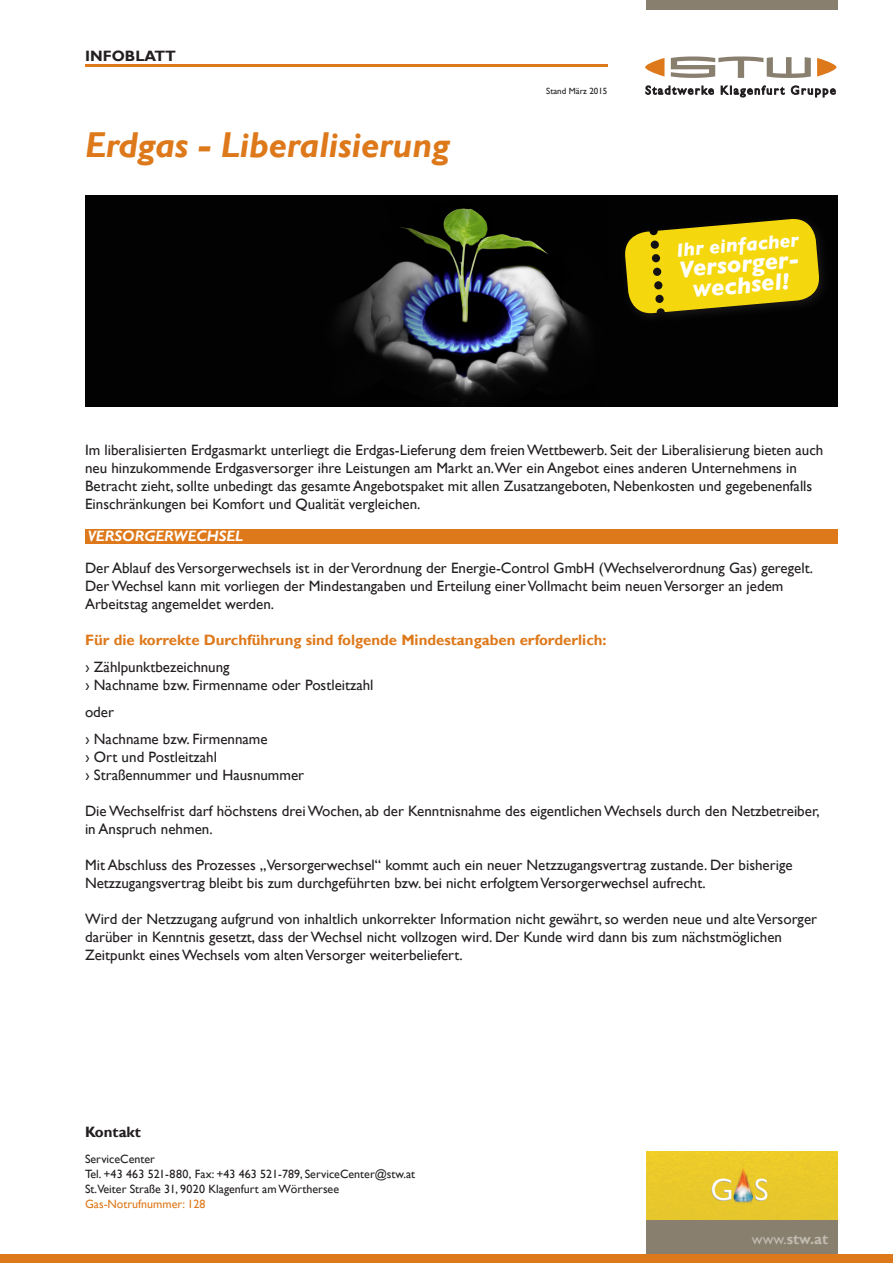
<style>
.page{position:relative;width:893px;height:1263px;background:#fff}
.page>*{position:absolute;margin:0;border:0;box-sizing:border-box;transform-origin:0 0}
.t1{font:italic 700 36px "Gill Sans";color:#de791b}
.t2{font:italic 700 24px/21px "Gill Sans";color:#fff;text-align:center}
.t3{font:italic 700 19.5px "Gill Sans";color:#fff}
.Info_Fließtext{font:15px/18px "Gill Sans";color:#231f20}
.t4{font:700 15px "Gill Sans";color:#de791b}
.t5{font:700 15px "Gill Sans";color:#231f20}
.t6{font:italic 700 15px "Gill Sans";color:#fff}
.t7{font:700 15px "Gill Sans";color:#c1bbaf}
.t8{font:12px "Gill Sans";color:#231f20}
.t9{font:12px "Gill Sans";color:#de791b}
.t10{font:9px "Gill Sans";color:#231f20}
.s1{font-weight:400}
</style>
<div class="page">
<div style="left:646px;top:1220px;width:192px;height:43px;background:#887f6f"></div>
<div style="left:646px;top:0;width:191px;height:9px;background:#887f6f"></div>
<svg style="left:645px;top:58px;width:19px;height:19px"></svg>
<svg style="left:817px;top:58px;width:19px;height:19px"></svg>
<svg style="left:671px;top:56px;width:140px;height:22px"></svg>
<svg style="left:646px;top:86px;width:68px;height:8px"></svg>
<svg style="left:721px;top:86px;width:63px;height:11px"></svg>
<svg style="left:791px;top:86px;width:44px;height:11px"></svg>
<div style="left:0;top:1254px;width:893px;height:9px;background:#de791b"></div>
<hr style="left:85px;top:65px;width:522px;height:2px;background:#de791b">
<img style="left:85px;top:196px;width:753px;height:211px">
<div style="left:85px;top:529px;width:753px;height:14px;background:#de791b"></div>
<img style="left:646px;top:1152px;width:192px;height:68px">
<div style="left:619px;top:213px;width:212px;height:112px;background:#020202"></div>
<svg style="left:625px;top:219px;width:196px;height:96px"></svg>
<p class="t5" style="left:85px;top:47px;width:93px">INFOBLATT</p>
<p class="t1" style="left:85px;top:124px;width:366px">Erdgas - Liberalisierung</p>
<p class="t10" style="left:546px;top:86px;width:63px">Stand März 2015</p>
<p class="t3" style="left:676px;top:239px;width:124px;rotate:-5deg">Ihr einfacher</p>
<p class="t2" style="left:678px;top:259px;width:123px;rotate:-5deg">Versorger&shy;wechsel!</p>
<p class="Info_Fließtext" style="left:85px;top:441px;width:740px">Im liberalisierten Erdgasmarkt unterliegt die Erdgas-Lieferung dem freien Wettbewerb. Seit der Liberalisierung bieten auch neu hinzukommende Erdgasversorger ihre Leistungen am Markt an.Wer ein Angebot eines anderen Unternehmens in Betracht zieht, sollte unbedingt das gesamte Angebotspaket mit allen Zusatzangeboten, Nebenkosten und gegebenenfalls Einschränkungen bei Komfort und Qualität vergleichen.</p>
<p class="t6" style="left:88px;top:527px;width:157px">VERSORGERWECHSEL</p>
<p class="Info_Fließtext" style="left:85px;top:559px;width:729px">Der Ablauf des Versorgerwechsels ist in der Verordnung der Energie-Control GmbH (Wechselverordnung Gas) geregelt.</p>
<p class="Info_Fließtext" style="left:85px;top:577px;width:700px">Der Wechsel kann mit vorliegen der Mindestangaben und Erteilung einer Vollmacht beim neuen Versorger an jedem<br>Arbeitstag angemeldet werden.</p>
<p class="t4" style="left:85px;top:631px;width:523px">Für die korrekte Durchführung sind folgende Mindestangaben erforderlich:</p>
<p class="Info_Fließtext" style="left:85px;top:658px;width:146px">› Zählpunktbezeichnung</p>
<p class="Info_Fließtext" style="left:85px;top:676px;width:290px">› Nachname bzw. Firmenname oder Postleitzahl</p>
<p class="Info_Fließtext" style="left:85px;top:703px;width:31px">oder</p>
<p class="Info_Fließtext" style="left:85px;top:730px;width:184px">› Nachname bzw. Firmenname</p>
<p class="Info_Fließtext" style="left:85px;top:748px;width:133px">› Ort und Postleitzahl</p>
<p class="Info_Fließtext" style="left:85px;top:766px;width:221px">› Straßennummer und Hausnummer</p>
<p class="Info_Fließtext" style="left:85px;top:802px;width:736px">Die Wechselfrist darf höchstens drei Wochen, ab der Kenntnisnahme des eigentlichen Wechsels durch den Netzbetreiber, in Anspruch nehmen.</p>
<p class="Info_Fließtext" style="left:85px;top:856px;width:709px">Mit Abschluss des Prozesses „Versorgerwechsel“ kommt auch ein neuer Netzzugangsvertrag zustande. Der bisherige<br>Netzzugangsvertrag bleibt bis zum durchgeführten bzw. bei nicht erfolgtem Versorgerwechsel aufrecht.</p>
<p class="Info_Fließtext" style="left:85px;top:910px;width:734px">Wird der Netzzugang aufgrund von inhaltlich unkorrekter Information nicht gewährt, so werden neue und alte Versorger darüber in Kenntnis gesetzt, dass der Wechsel nicht vollzogen wird. Der Kunde wird dann bis zum nächstmöglichen<br>Zeitpunkt eines Wechsels vom alten Versorger weiterbeliefert.</p>
<p class="t5" style="left:85px;top:1123px;width:57px">Kontakt</p>
<p class="t8" style="left:85px;top:1152px;width:71px">ServiceCenter</p>
<p class="t8" style="left:85px;top:1167px;width:332px">Tel. +43 463 521-880, Fax: +43 463 521-789, ServiceCenter@stw.at</p>
<p class="t8" style="left:85px;top:1182px;width:256px">St.Veiter Straße 31, 9020 Klagenfurt am Wörthersee</p>
<p class="t9" style="left:85px;top:1197px;width:122px">Gas-Notrufnummer: 128</p>
<p class="t7" style="left:752px;top:1230px;width:78px"><span class="s1">www.</span>stw.at</p>
</div>
